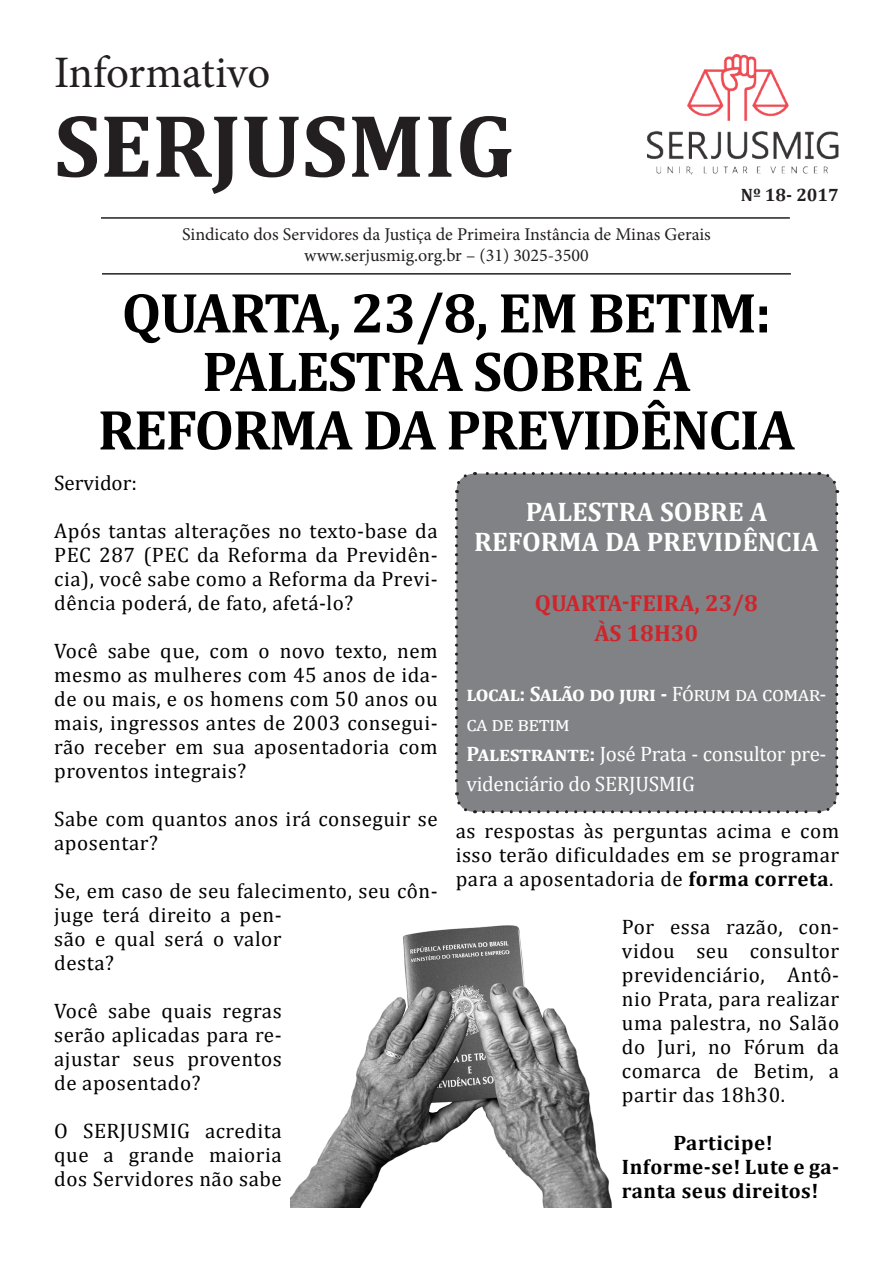
<style>
.page{position:relative;width:893px;height:1263px;background:#fff}
.page>*{position:absolute;margin:0;border:0;box-sizing:border-box;transform-origin:0 0}
.t1{font:700 90px "Cambria";color:#231f20}
.t2{font:700 57px "Cambria";letter-spacing:-.025em;color:#000}
.t3{font:45px "Minion Pro";letter-spacing:-.01em;color:#231f20}
.t4{font:700 27px "Cambria";color:#fff}
.t5{font:700 23.25px/30px "Cambria";color:#d1232a;text-align:center}
.t6{font:21px/24px "Cambria";letter-spacing:.025em;color:#000;text-align:justify}
.t7{font:21px/30px "Cambria";letter-spacing:-.015em;color:#fff}
.t8{font:700 21px/24px "Cambria";letter-spacing:.025em;color:#000}
.t9{font:21px "Cambria";color:#000}
.t10{font:18px "Minion Pro";color:#231f20}
.t11{font:700 18px "Cambria";color:#231f20}
.s1{font-weight:700}
</style>
<div class="page">
<hr style="left:102px;top:273px;width:689px;height:2px;background:#231f20">
<hr style="left:101px;top:217px;width:689px;height:2px;background:#231f20">
<div style="left:456px;top:473px;width:381px;height:339px;background:#808285;border-radius:18px"></div>
<svg style="left:455px;top:500px;width:20px;height:314px"></svg>
<svg style="left:484px;top:792px;width:356px;height:21px"></svg>
<svg style="left:819px;top:472px;width:19px;height:313px"></svg>
<svg style="left:455px;top:472px;width:355px;height:21px"></svg>
<img style="left:647px;top:54px;width:192px;height:120px">
<img style="left:290px;top:925px;width:322px;height:283px">
<p class="t3" style="left:54px;top:42px;width:218px">Informativo</p>
<p class="t1" style="left:54px;top:82px;width:461px">SERJUSMIG</p>
<p class="t10" style="left:182px;top:222px;width:530px">Sindicato dos Servidores da Justiça de Primeira Instância de Minas Gerais</p>
<p class="t10" style="left:304px;top:244px;width:286px">www.serjusmig.org.br – (31) 3025-3500</p>
<p class="t2" style="left:122px;top:273px;width:651px">QUARTA, 23/8, EM BETIM:</p>
<p class="t2" style="left:202px;top:331px;width:490px">PALESTRA SOBRE A</p>
<p class="t2" style="left:98px;top:390px;width:699px">REFORMA DA PREVIDÊNCIA</p>
<p class="t11" style="left:741px;top:182px;width:99px">Nº 18- 2017</p>
<p class="t9" style="left:54px;top:471px;width:84px">Servidor:</p>
<p class="t6" style="left:54px;top:519px;width:385px">Após tantas alterações no texto-base da PEC 287 (PEC da Reforma da Previdên&shy;cia), você sabe como a Reforma da Previ&shy;dência poderá, de fato, afetá-lo?</p>
<p class="t6" style="left:54px;top:639px;width:385px">Você sabe que, com o novo texto, nem mesmo as mulheres com 45 anos de ida&shy;de ou mais, e os homens com 50 anos ou mais, ingressos antes de 2003 consegui&shy;rão receber em sua aposentadoria com proventos integrais?</p>
<p class="t6" style="left:54px;top:807px;width:385px">Sabe com quantos anos irá conseguir se aposentar?</p>
<p class="t6" style="left:54px;top:879px;width:385px;text-align:left">Se, em caso de seu falecimento, seu côn&shy;juge terá direito a pen-<br>são e qual será o valor<br>desta?</p>
<p class="t6" style="left:54px;top:999px;width:229px">Você sabe quais regras serão aplicadas para re&shy;ajustar seus proventos de aposentado?</p>
<p class="t6" style="left:54px;top:1119px;width:229px">O SERJUSMIG acredita que a grande maioria dos Servidores não sabe</p>
<p class="t4" style="left:526px;top:492px;width:243px">PALESTRA SOBRE A</p>
<p class="t4" style="left:474px;top:522px;width:346px">REFORMA DA PREVIDÊNCIA</p>
<p class="t5" style="left:535px;top:587px;width:225px">QUARTA-FEIRA, 23/8<br>ÀS 18H30</p>
<p class="t7" style="left:466px;top:678px;width:361px"><span class="s1">local: Salão do juri -</span> Fórum da comar&shy;ca de betim</p>
<p class="t7" style="left:466px;top:738px;width:361px"><span class="s1">Palestrante:</span> José Prata - consultor pre&shy;videnciário do SERJUSMIG</p>
<p class="t6" style="left:456px;top:819px;width:385px">as respostas às perguntas acima e com isso terão dificuldades em se programar para a aposentadoria de <span class="s1">forma correta</span>.</p>
<p class="t6" style="left:622px;top:915px;width:219px">Por essa razão, con&shy;vidou seu consultor previdenciário, Antô&shy;nio Prata, para realizar uma palestra, no Salão do Juri, no Fórum da comarca de Betim, a partir das 18h30.</p>
<p class="t8" style="left:673px;top:1130px;width:101px">Participe!</p>
<p class="t8" style="left:622px;top:1154px;width:219px">Informe-se! Lute e ga&shy;ranta seus direitos!</p>
</div>
